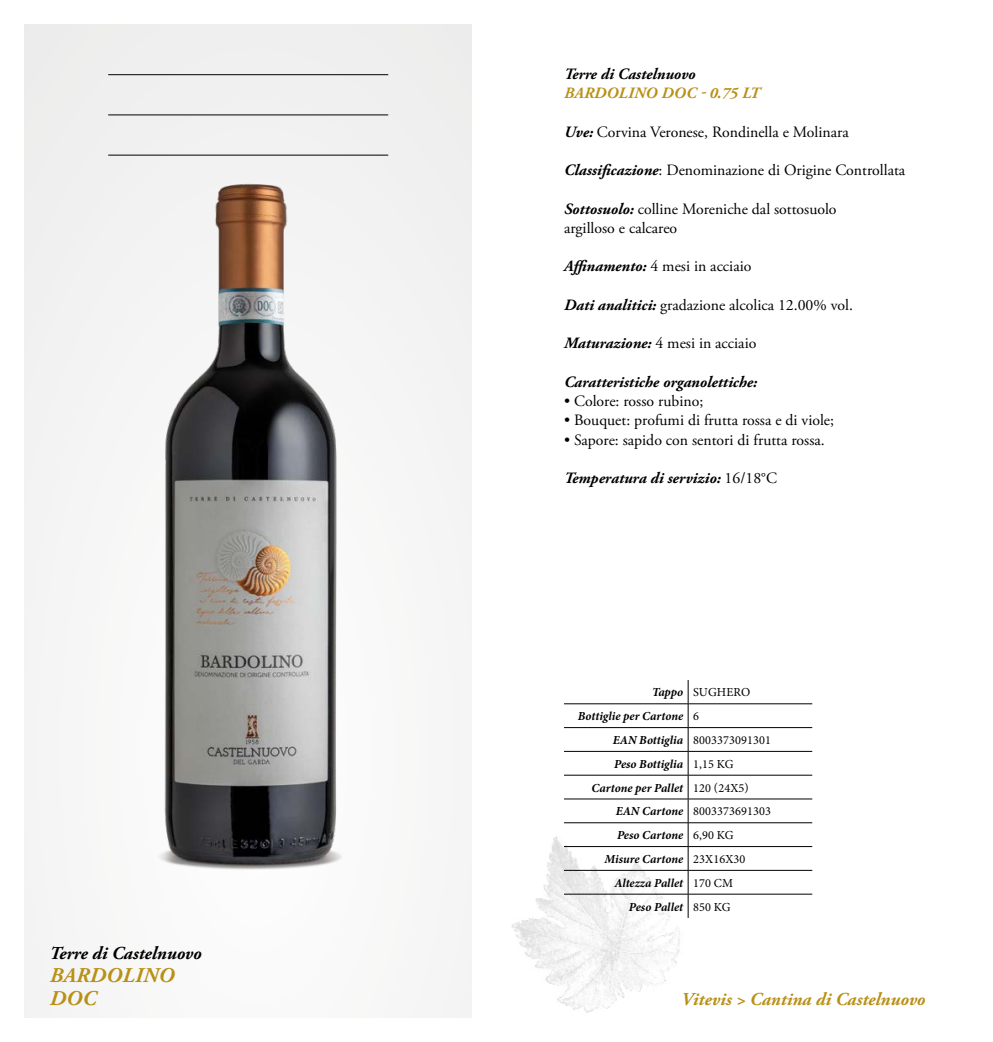
<style>
.page{position:relative;width:993px;height:1042px;background:#fff}
.page>*{position:absolute;margin:0;border:0;box-sizing:border-box;transform-origin:0 0}
.t1{font:italic 700 21px/22.8px "Adobe Garamond Pro";letter-spacing:.015em;color:#b99016}
.t2{font:italic 700 18.2px "Adobe Garamond Pro";color:#b99016}
.t3{font:italic 700 18.2px "Adobe Garamond Pro";color:#000}
.t4{font:15.75px/19.2px "Adobe Garamond Pro";color:#000}
.t5{font:italic 700 15.75px "Adobe Garamond Pro";color:#000}
.t6{font:italic 700 15.75px "Adobe Garamond Pro";letter-spacing:.015em;color:#b99016}
.t7{font:italic 700 12.25px/23.8px "Minion Pro";color:#000}
.t8{font:12.25px "Minion Pro";letter-spacing:.01em;color:#000}
.s1{font-weight:700;font-style:italic}
.s2{font-weight:400;font-style:normal}
</style>
<div class="page">
<img style="left:511px;top:830px;width:179px;height:183px">
<div style="left:25px;top:25px;width:446px;height:992px;background:#f5f5f5"></div>
<hr style="left:108px;top:74px;width:280px;height:1px;background:#000">
<hr style="left:108px;top:115px;width:280px;height:1px;background:#000">
<hr style="left:108px;top:155px;width:280px;height:1px;background:#000">
<hr style="left:564px;top:703px;width:124px;height:1px;background:#000">
<hr style="left:688px;top:703px;width:124px;height:1px;background:#000">
<hr style="left:564px;top:727px;width:124px;height:1px;background:#000">
<hr style="left:688px;top:727px;width:124px;height:1px;background:#000">
<hr style="left:564px;top:751px;width:124px;height:1px;background:#000">
<hr style="left:688px;top:751px;width:124px;height:1px;background:#000">
<hr style="left:564px;top:775px;width:124px;height:1px;background:#000">
<hr style="left:688px;top:775px;width:124px;height:1px;background:#000">
<hr style="left:564px;top:798px;width:124px;height:1px;background:#000">
<hr style="left:688px;top:798px;width:124px;height:1px;background:#000">
<hr style="left:564px;top:822px;width:124px;height:1px;background:#000">
<hr style="left:688px;top:822px;width:124px;height:1px;background:#000">
<hr style="left:564px;top:846px;width:124px;height:1px;background:#000">
<hr style="left:688px;top:846px;width:124px;height:1px;background:#000">
<hr style="left:564px;top:870px;width:124px;height:1px;background:#000">
<hr style="left:688px;top:870px;width:124px;height:1px;background:#000">
<hr style="left:564px;top:894px;width:124px;height:1px;background:#000">
<hr style="left:688px;top:894px;width:124px;height:1px;background:#000">
<svg style="left:687px;top:680px;width:1px;height:238px"></svg>
<img style="left:162px;top:184px;width:178px;height:685px">
<p class="t3" style="left:50px;top:943px;width:153px">Terre di Castelnuovo</p>
<h1 class="t1" style="left:50px;top:964px;width:126px">BARDOLINO<br>DOC</h1>
<p class="t5" style="left:564px;top:65px;width:133px">Terre di Castelnuovo</p>
<p class="t6" style="left:564px;top:84px;width:197px">BARDOLINO DOC - 0.75 LT</p>
<p class="t4" style="left:564px;top:123px;width:286px"><span class="s1">Uve:</span> Corvina Veronese, Rondinella e Molinara</p>
<p class="t4" style="left:564px;top:161px;width:342px"><span class="s1">Classificazione</span>: Denominazione di Origine Controllata</p>
<p class="t4" style="left:564px;top:200px;width:274px"><span class="s1">Sottosuolo:</span> colline Moreniche dal sottosuolo argilloso e calcareo</p>
<p class="t4" style="left:564px;top:257px;width:189px"><span class="s1">Affinamento:</span> 4 mesi in acciaio</p>
<p class="t4" style="left:564px;top:296px;width:290px"><span class="s1">Dati analitici:</span> gradazione alcolica 12.00% vol.</p>
<p class="t4" style="left:564px;top:334px;width:194px"><span class="s1">Maturazione:</span> 4 mesi in acciaio</p>
<p class="t5" style="left:564px;top:373px;width:195px">Caratteristiche organolettiche:</p>
<p class="t4" style="left:564px;top:392px;width:141px">• Colore: rosso rubino;</p>
<p class="t4" style="left:564px;top:411px;width:271px">• Bouquet: profumi di frutta rossa e di viole;</p>
<p class="t4" style="left:564px;top:431px;width:262px">• Sapore: sapido con sentori di frutta rossa.</p>
<p class="t5" style="left:564px;top:469px;width:214px">Temperatura di servizio: <span class="s2">16/18°C</span></p>
<p class="t7" style="left:577px;top:680px;width:174px;text-indent:74px">Tappo <span class="s2">SUGHERO<br></span>Bottiglie per Cartone <span class="s2">6</span></p>
<p class="t8" style="left:612px;top:732px;width:160px"><span class="s1">EAN Bottiglia</span> 8003373091301</p>
<p class="t7" style="left:614px;top:752px;width:121px">Peso Bottiglia <span class="s2">1,15 KG</span></p>
<p class="t7" style="left:591px;top:775px;width:159px">Cartone per Pallet <span class="s2">120 (24X5)</span></p>
<p class="t8" style="left:615px;top:803px;width:157px"><span class="s1">EAN Cartone</span> 8003373691303</p>
<p class="t7" style="left:616px;top:823px;width:118px">Peso Cartone <span class="s2">6,90 KG</span></p>
<p class="t7" style="left:604px;top:847px;width:142px">Misure Cartone <span class="s2">23X16X30</span></p>
<p class="t7" style="left:614px;top:870px;width:120px">Altezza Pallet <span class="s2">170 CM</span></p>
<p class="t7" style="left:628px;top:894px;width:103px">Peso Pallet <span class="s2">850 KG</span></p>
<p class="t2" style="left:681px;top:988px;width:245px">Vitevis &gt; Cantina di Castelnuovo</p>
</div>
